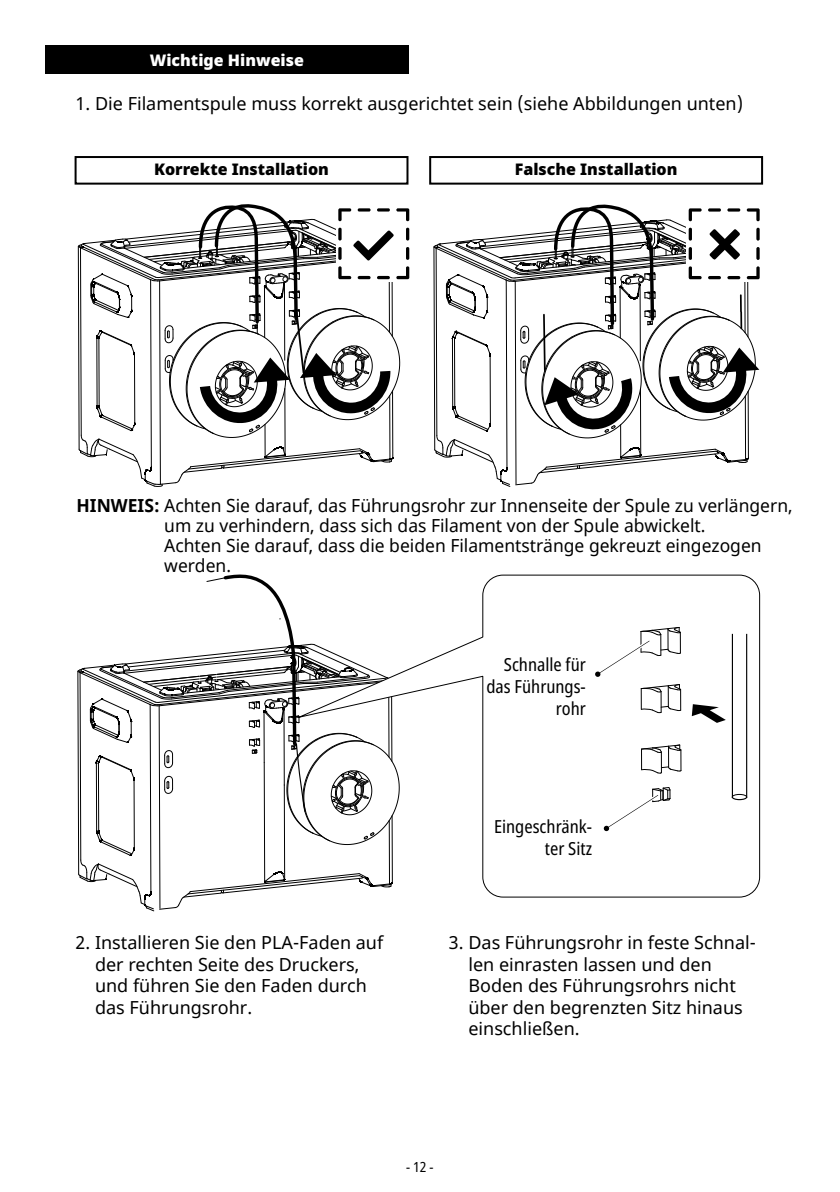
<style>
.page{position:relative;width:840px;height:1192px;background:#fff}
.page>*{position:absolute;margin:0;border:0;box-sizing:border-box;transform-origin:0 0}
.t1{font:18px/21.6px "Noto Sans";color:#000}
.t2{font:condensed 18px/21.6px "Noto Sans";color:#000;text-align:right}
.t3{font:900 16px "Noto Sans";color:#000}
.t4{font:900 16px "Noto Sans";color:#fff}
.t5{font:condensed 14px "Noto Sans";color:#000}
.s1{font-weight:700}
</style>
<div class="page">
<svg style="left:77px;top:574px;width:202px;height:337px"></svg>
<svg style="left:759px;top:209px;width:1px;height:70px"></svg>
<svg style="left:433px;top:204px;width:326px;height:283px"></svg>
<svg style="left:409px;top:209px;width:1px;height:70px"></svg>
<svg style="left:78px;top:204px;width:331px;height:283px"></svg>
<svg style="left:279px;top:574px;width:480px;height:323px"></svg>
<svg style="left:651px;top:786px;width:19px;height:16px"></svg>
<svg style="left:640px;top:626px;width:40px;height:30px"></svg>
<svg style="left:640px;top:683px;width:41px;height:30px"></svg>
<svg style="left:640px;top:744px;width:41px;height:29px"></svg>
<svg style="left:730px;top:793px;width:17px;height:7px"></svg>
<hr style="left:745px;top:633px;width:1px;height:165px;background:#000">
<hr style="left:731px;top:633px;width:1px;height:165px;background:#000">
<svg style="left:691px;top:703px;width:35px;height:20px"></svg>
<div style="left:597px;top:639px;width:53px;height:35px;border:2px solid #fff"></div>
<svg style="left:599px;top:640px;width:50px;height:33px"></svg>
<svg style="left:594px;top:671px;width:6px;height:6px"></svg>
<div style="left:606px;top:793px;width:53px;height:35px;border:2px solid #fff"></div>
<svg style="left:607px;top:794px;width:51px;height:33px"></svg>
<svg style="left:603px;top:825px;width:6px;height:6px"></svg>
<div style="left:45px;top:45px;width:363px;height:29px;background:#000"></div>
<div style="left:75px;top:156px;width:333px;height:29px;border:2px solid #000"></div>
<div style="left:429px;top:156px;width:333px;height:29px;border:2px solid #000"></div>
<p class="t4" style="left:150px;top:48px;width:156px">Wichtige Hinweise</p>
<p class="t1" style="left:76px;top:93px;width:668px">1. Die Filamentspule muss korrekt ausgerichtet sein (siehe Abbildungen unten)</p>
<p class="t3" style="left:154px;top:157px;width:176px">Korrekte Installation</p>
<p class="t3" style="left:514px;top:157px;width:164px">Falsche Installation</p>
<p class="t1" style="left:164px;top:495px;width:629px;line-height:20px;text-indent:-88px"><span class="s1">HINWEIS:</span> Achten Sie darauf, das Führungsrohr zur Innenseite der Spule zu verlängern, um zu verhindern, dass sich das Filament von der Spule abwickelt.<br>Achten Sie darauf, dass die beiden Filamentstränge gekreuzt eingezogen werden.</p>
<p class="t2" style="left:486px;top:654px;width:101px">Schnalle für das Führungs&shy;rohr</p>
<p class="t2" style="left:494px;top:816px;width:99px">Eingeschränk&shy;ter Sitz</p>
<p class="t1" style="left:95px;top:932px;width:289px;text-indent:-19px">2. Installieren Sie den PLA-Faden auf der rechten Seite des Druckers, und führen Sie den Faden durch das Führungsrohr.</p>
<p class="t1" style="left:468px;top:932px;width:289px;text-indent:-19px">3. Das Führungsrohr in feste Schnal&shy;len einrasten lassen und den<br>Boden des Führungsrohrs nicht über den begrenzten Sitz hinaus einschließen.</p>
<p class="t5" style="left:406px;top:1157px;width:29px">- 12 -</p>
</div>
